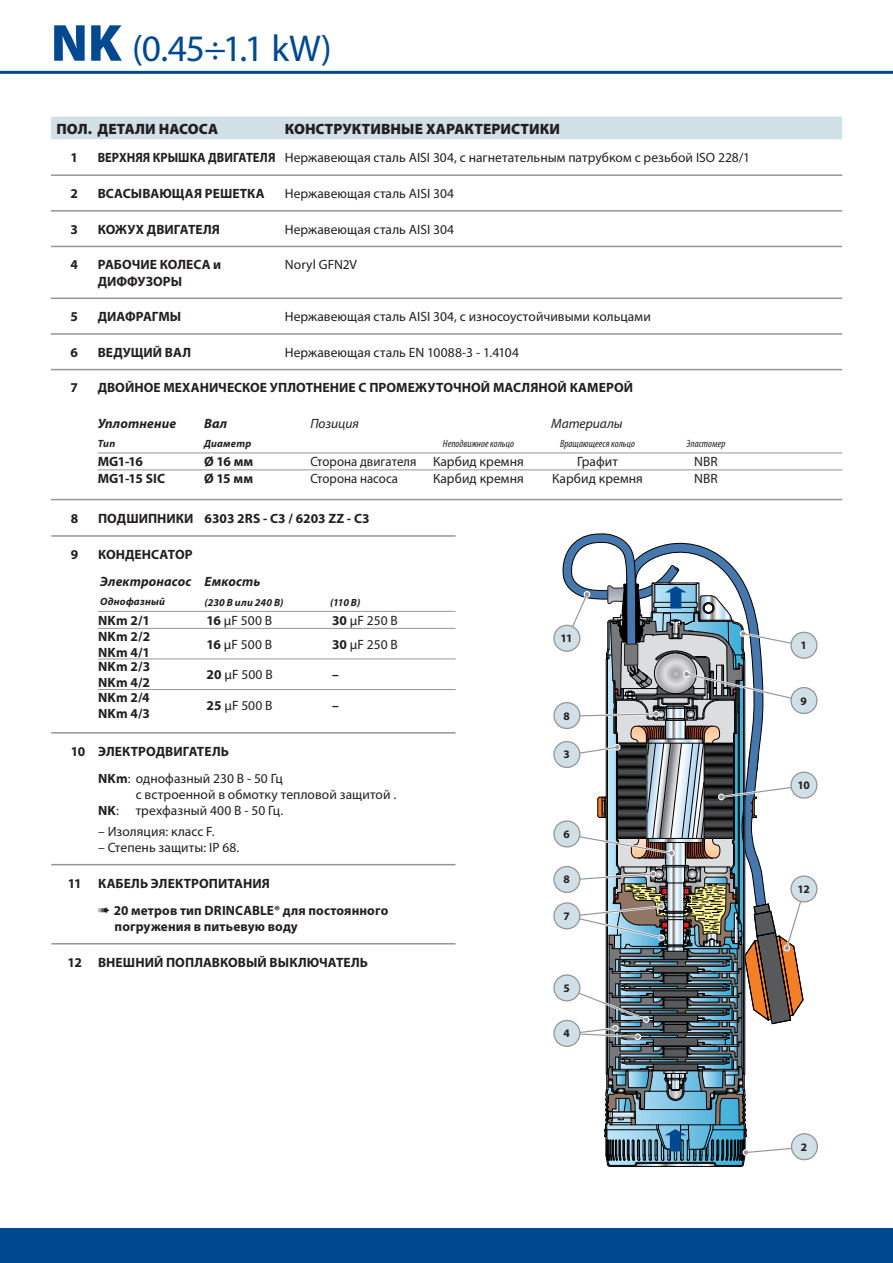
<style>
.page{position:relative;width:893px;height:1263px;background:#fff}
.page>*{position:absolute;margin:0;border:0;box-sizing:border-box;transform-origin:0 0}
.t1{font:37.5px "Myriad Pro";color:#004990}
.t2{font:900 15px "Myriad Pro";color:#231f20}
.t3{font:700 13.5px/16.2px "Myriad Pro";letter-spacing:.005em;color:#231f20}
.t4{font:13.5px/16.2px "Myriad Pro";letter-spacing:.005em;color:#231f20}
.t5{font:13.5px "Myriad Pro";letter-spacing:.005em;color:#231f20;scale:.95 1}
.t6{font:italic 700 13.5px "Myriad Pro";letter-spacing:.01em;color:#231f20}
.t7{font:italic 13.5px "Myriad Pro";color:#231f20}
.t8{font:700 11.55px "Myriad Pro";color:#231f20}
.t9{font:italic condensed 10.5px "Myriad Pro";letter-spacing:.005em;color:#231f20}
.t10{font:italic 700 10.5px "Myriad Pro";letter-spacing:.02em;color:#231f20}
.s1{font-weight:900;font-size:52.5px}
.s2{font-weight:700}
.s3{font-weight:400}
</style>
<div class="page">
<div style="left:0;top:1229px;width:892px;height:34px;background:#004990"></div>
<hr style="left:0;top:71px;width:892px;height:3px;background:#004990">
<div style="left:791px;top:1134px;width:26px;height:26px;background:#d1dfe7;border-radius:50%"></div>
<div style="left:790px;top:1133px;width:28px;height:27px;border:1px solid #939598;border-radius:50%"></div>
<div style="left:791px;top:632px;width:25px;height:26px;background:#d1dfe7;border-radius:50%"></div>
<div style="left:790px;top:632px;width:27px;height:27px;border:1px solid #939598;border-radius:50%"></div>
<div style="left:554px;top:867px;width:26px;height:25px;background:#d1dfe7;border-radius:50%"></div>
<div style="left:553px;top:866px;width:27px;height:27px;border:1px solid #939598;border-radius:50%"></div>
<div style="left:554px;top:703px;width:26px;height:25px;background:#d1dfe7;border-radius:50%"></div>
<div style="left:553px;top:702px;width:27px;height:27px;border:1px solid #939598;border-radius:50%"></div>
<div style="left:554px;top:625px;width:26px;height:26px;background:#d1dfe7;border-radius:50%"></div>
<div style="left:553px;top:625px;width:27px;height:27px;border:1px solid #939598;border-radius:50%"></div>
<div style="left:554px;top:742px;width:26px;height:25px;background:#d1dfe7;border-radius:50%"></div>
<div style="left:553px;top:741px;width:27px;height:27px;border:1px solid #939598;border-radius:50%"></div>
<div style="left:791px;top:772px;width:25px;height:26px;background:#d1dfe7;border-radius:50%"></div>
<div style="left:790px;top:772px;width:27px;height:27px;border:1px solid #939598;border-radius:50%"></div>
<div style="left:791px;top:876px;width:25px;height:26px;background:#d1dfe7;border-radius:50%"></div>
<div style="left:790px;top:875px;width:27px;height:28px;border:1px solid #939598;border-radius:50%"></div>
<div style="left:791px;top:688px;width:25px;height:25px;background:#d1dfe7;border-radius:50%"></div>
<div style="left:790px;top:687px;width:27px;height:27px;border:1px solid #939598;border-radius:50%"></div>
<svg style="left:554px;top:975px;width:26px;height:26px"></svg>
<div style="left:553px;top:974px;width:27px;height:27px;border:1px solid #939598;border-radius:50%"></div>
<svg style="left:554px;top:1020px;width:26px;height:26px"></svg>
<div style="left:553px;top:1020px;width:27px;height:27px;border:1px solid #939598;border-radius:50%"></div>
<svg style="left:554px;top:903px;width:26px;height:26px"></svg>
<div style="left:553px;top:902px;width:27px;height:27px;border:1px solid #939598;border-radius:50%"></div>
<svg style="left:563px;top:533px;width:244px;height:634px"></svg>
<div style="left:554px;top:821px;width:26px;height:26px;background:#d1dfe7;border-radius:50%"></div>
<div style="left:553px;top:820px;width:27px;height:28px;border:1px solid #939598;border-radius:50%"></div>
<svg style="left:51px;top:500px;width:404px;height:366px"></svg>
<hr style="left:51px;top:535px;width:404px;height:2px;background:#939598">
<hr style="left:51px;top:732px;width:404px;height:2px;background:#939598">
<hr style="left:51px;top:864px;width:404px;height:1px;background:#939598">
<hr style="left:51px;top:943px;width:404px;height:2px;background:#939598">
<hr style="left:204px;top:611px;width:251px;height:1px;background:#939598">
<hr style="left:98px;top:628px;width:357px;height:1px;background:#939598">
<hr style="left:98px;top:659px;width:357px;height:1px;background:#939598">
<hr style="left:98px;top:689px;width:357px;height:1px;background:#939598">
<hr style="left:98px;top:611px;width:106px;height:1px;background:#939598">
<div style="left:51px;top:117px;width:791px;height:23px;background:#d1dfe7"></div>
<svg style="left:51px;top:245px;width:791px;height:254px"></svg>
<hr style="left:51px;top:174px;width:791px;height:2px;background:#939598">
<hr style="left:51px;top:210px;width:791px;height:2px;background:#939598">
<hr style="left:51px;top:246px;width:791px;height:1px;background:#939598">
<hr style="left:51px;top:298px;width:791px;height:1px;background:#939598">
<hr style="left:51px;top:333px;width:791px;height:2px;background:#939598">
<hr style="left:51px;top:369px;width:791px;height:1px;background:#939598">
<hr style="left:51px;top:499px;width:791px;height:1px;background:#939598">
<hr style="left:98px;top:453px;width:212px;height:1px;background:#939598">
<hr style="left:429px;top:453px;width:413px;height:1px;background:#939598">
<hr style="left:98px;top:470px;width:744px;height:1px;background:#939598">
<hr style="left:310px;top:453px;width:119px;height:1px;background:#939598">
<h1 class="t1" style="left:51px;top:34px;width:282px"><span class="s1">NK</span> (0.45÷1.1 kW)</h1>
<p class="t2" style="left:56px;top:123px;width:163px">ПОЛ. ДЕТАЛИ НАСОСА</p>
<p class="t2" style="left:285px;top:123px;width:276px">КОНСТРУКТИВНЫЕ ХАРАКТЕРИСТИКИ</p>
<p class="t3" style="left:71px;top:151px;width:9px">1</p>
<p class="t4" style="left:98px;top:151px;width:654px"><span class="s2">ВЕРХНЯЯ КРЫШКА ДВИГАТЕЛЯ</span> Нержавеющая сталь AISI 304, с нагнетательным патрубком с резьбой ISO 228/1</p>
<p class="t3" style="left:71px;top:187px;width:9px">2</p>
<p class="t3" style="left:98px;top:187px;width:168px">ВСАСЫВАЮЩАЯ РЕШЕТКА</p>
<p class="t4" style="left:285px;top:187px;width:171px">Нержавеющая сталь AISI 304</p>
<p class="t3" style="left:71px;top:222px;width:9px">3</p>
<p class="t3" style="left:98px;top:222px;width:124px">КОЖУХ ДВИГАТЕЛЯ</p>
<p class="t4" style="left:285px;top:222px;width:171px">Нержавеющая сталь AISI 304</p>
<p class="t3" style="left:71px;top:258px;width:9px">4</p>
<p class="t3" style="left:98px;top:258px;width:125px">РАБОЧИЕ КОЛЕСА и<br>ДИФФУЗОРЫ</p>
<p class="t4" style="left:285px;top:258px;width:74px">Noryl GFN2V</p>
<p class="t3" style="left:71px;top:310px;width:9px">5</p>
<p class="t3" style="left:98px;top:310px;width:85px">ДИАФРАГМЫ</p>
<p class="t4" style="left:285px;top:310px;width:367px">Нержавеющая сталь AISI 304, с износоустойчивыми кольцами</p>
<p class="t3" style="left:71px;top:346px;width:9px">6</p>
<p class="t3" style="left:98px;top:346px;width:95px">ВЕДУЩИЙ ВАЛ</p>
<p class="t4" style="left:285px;top:346px;width:235px">Нержавеющая сталь EN 10088-3 - 1.4104</p>
<p class="t3" style="left:71px;top:381px;width:9px">7</p>
<p class="t3" style="left:98px;top:381px;width:537px">ДВОЙНОЕ МЕХАНИЧЕСКОЕ УПЛОТНЕНИЕ С ПРОМЕЖУТОЧНОЙ МАСЛЯНОЙ КАМЕРОЙ</p>
<p class="t6" style="left:98px;top:418px;width:80px">Уплотнение</p>
<p class="t6" style="left:204px;top:418px;width:25px">Вал</p>
<p class="t7" style="left:310px;top:418px;width:50px">Позиция</p>
<p class="t7" style="left:551px;top:418px;width:73px">Материалы</p>
<p class="t10" style="left:98px;top:439px;width:19px">Тип</p>
<p class="t10" style="left:204px;top:439px;width:49px">Диаметр</p>
<p class="t9" style="left:443px;top:439px;width:73px">Неподвижное кольцо</p>
<p class="t9" style="left:560px;top:439px;width:76px">Вращающееся кольцо</p>
<p class="t9" style="left:686px;top:439px;width:40px">Эластомер</p>
<p class="t3" style="left:98px;top:455px;width:47px">MG1-16</p>
<p class="t3" style="left:204px;top:455px;width:51px">Ø 16 мм</p>
<p class="t5" style="left:310px;top:457px;width:226px">Сторона двигателя Карбид кремня</p>
<p class="t4" style="left:577px;top:455px;width:42px">Графит</p>
<p class="t4" style="left:694px;top:455px;width:25px">NBR</p>
<p class="t3" style="left:98px;top:472px;width:69px">MG1-15 SIC</p>
<p class="t3" style="left:204px;top:472px;width:51px">Ø 15 мм</p>
<p class="t5" style="left:310px;top:474px;width:94px">Сторона насоса</p>
<p class="t4" style="left:433px;top:472px;width:92px">Карбид кремня</p>
<p class="t4" style="left:552px;top:472px;width:92px">Карбид кремня</p>
<p class="t4" style="left:694px;top:472px;width:25px">NBR</p>
<p class="t3" style="left:71px;top:512px;width:9px">8</p>
<p class="t3" style="left:98px;top:512px;width:273px">ПОДШИПНИКИ 6303 2RS - C3 / 6203 ZZ - C3</p>
<p class="t3" style="left:71px;top:548px;width:9px">9</p>
<p class="t3" style="left:98px;top:548px;width:96px">КОНДЕНСАТОР</p>
<p class="t6" style="left:100px;top:576px;width:162px">Электронасос Емкость</p>
<p class="t10" style="left:100px;top:598px;width:66px">Однофазный</p>
<p class="t10" style="left:204px;top:599px;width:80px">(230 В или 240 В)</p>
<p class="t10" style="left:330px;top:599px;width:32px">(110 В)</p>
<p class="t3" style="left:98px;top:614px;width:53px">NKm 2/1</p>
<p class="t4" style="left:207px;top:614px;width:67px"><span class="s2">16</span> μF 500 В</p>
<p class="t4" style="left:332px;top:614px;width:67px"><span class="s2">30</span> μF 250 В</p>
<p class="t3" style="left:98px;top:629px;width:54px">NKm 2/2<br>NKm 4/1</p>
<p class="t4" style="left:207px;top:637px;width:67px"><span class="s2">16</span> μF 500 В</p>
<p class="t4" style="left:332px;top:637px;width:67px"><span class="s2">30</span> μF 250 В</p>
<p class="t3" style="left:98px;top:660px;width:54px">NKm 2/3<br>NKm 4/2</p>
<p class="t4" style="left:207px;top:668px;width:68px"><span class="s2">20</span> μF 500 В</p>
<p class="t3" style="left:332px;top:668px;width:8px">–</p>
<p class="t3" style="left:98px;top:690px;width:53px">NKm 2/4<br>NKm 4/3</p>
<p class="t4" style="left:207px;top:699px;width:67px"><span class="s2">25</span> μF 500 В</p>
<p class="t3" style="left:332px;top:699px;width:8px">–</p>
<p class="t3" style="left:98px;top:739px;width:186px;line-height:27.2px;text-indent:-27px">10 ЭЛЕКТРОДВИГАТЕЛЬ<br>NKm<span class="s3">: однофазный 230 В - 50 Гц</span></p>
<p class="t4" style="left:98px;top:788px;width:299px;text-indent:38px">с встроенной в обмотку тепловой защитой .<br><span class="s2">NK</span>: трехфазный 400 В - 50 Гц.</p>
<p class="t4" style="left:98px;top:824px;width:118px">– Изоляция: класс F.</p>
<p class="t4" style="left:98px;top:841px;width:143px">– Степень защиты: IP 68.</p>
<p class="t3" style="left:98px;top:871px;width:292px;line-height:27.3px;text-indent:-30px">11 КАБЕЛЬ ЭЛЕКТРОПИТАНИЯ<br>➠ 20 метров тип DRINCABLE® для постоянного</p>
<p class="t3" style="left:115px;top:920px;width:185px">погружения в питьевую воду</p>
<p class="t3" style="left:68px;top:955px;width:302px">12 ВНЕШНИЙ ПОПЛАВКОВЫЙ ВЫКЛЮЧАТЕЛЬ</p>
<p class="t8" style="left:560px;top:634px;width:13px">11</p>
<p class="t8" style="left:563px;top:711px;width:8px">8</p>
<p class="t8" style="left:563px;top:750px;width:8px">3</p>
<p class="t8" style="left:563px;top:830px;width:8px">6</p>
<p class="t8" style="left:563px;top:875px;width:8px">8</p>
<p class="t8" style="left:563px;top:912px;width:8px">7</p>
<p class="t8" style="left:563px;top:984px;width:8px">5</p>
<p class="t8" style="left:563px;top:1029px;width:8px">4</p>
<p class="t8" style="left:800px;top:641px;width:8px">1</p>
<p class="t8" style="left:800px;top:696px;width:8px">9</p>
<p class="t8" style="left:797px;top:781px;width:14px">10</p>
<p class="t8" style="left:797px;top:885px;width:14px">12</p>
<p class="t8" style="left:800px;top:1142px;width:8px">2</p>
</div>
